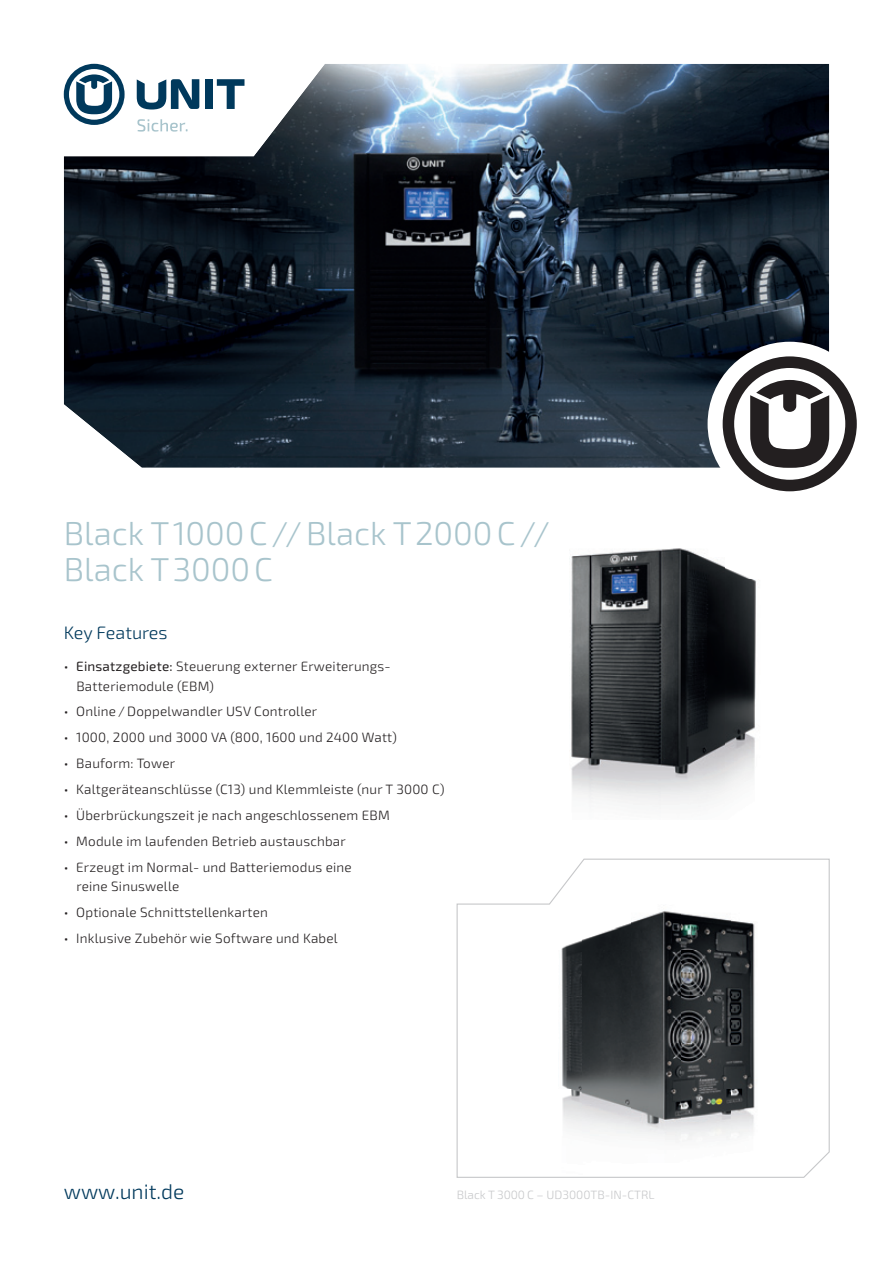
<style>
.page{position:relative;width:893px;height:1263px;background:#fff}
.page>*{position:absolute;margin:0;border:0;box-sizing:border-box;transform-origin:0 0}
.t1{font:300 33px/36px "Exo 2";color:#a8c4cc}
.t2{font:300 21px "Exo 2";color:#00395c}
.t3{font:300 18px "Exo 2";color:#00395c}
.t4{font:300 13.5px/19.5px "Exo 2";letter-spacing:.015em;color:#231f20}
.t5{font:300 12px "Exo 2";color:#c7c8ca}
.s1{font-weight:400}
</style>
<div class="page">
<img style="left:64px;top:64px;width:765px;height:404px">
<div style="left:708px;top:342px;width:164px;height:164px;background:#fff;border-radius:50%"></div>
<svg style="left:723px;top:356px;width:134px;height:135px"></svg>
<svg style="left:64px;top:64px;width:61px;height:61px"></svg>
<div style="left:205px;top:79px;width:8px;height:30px;background:#00395c"></div>
<svg style="left:217px;top:79px;width:27px;height:30px"></svg>
<svg style="left:137px;top:79px;width:62px;height:31px"></svg>
<svg style="left:137px;top:119px;width:51px;height:13px"></svg>
<img style="left:571px;top:548px;width:185px;height:258px">
<svg style="left:456px;top:858px;width:374px;height:320px"></svg>
<h1 class="t1" style="left:64px;top:519px;width:488px">Black T 1000 C // Black T 2000 C //<br>Black T 3000 C</h1>
<h3 class="t3" style="left:64px;top:626px;width:105px">Key Features</h3>
<p class="t4" style="left:76px;top:658px;width:316px;text-indent:-13px">• <span class="s1">Einsatzgebiete:</span> Steuerung externer Erweiterungs-<br>Batteriemodule (EBM)</p>
<p class="t4" style="left:64px;top:703px;width:255px">• Online / Doppelwandler USV Controller</p>
<p class="t4" style="left:64px;top:729px;width:335px">• 1000, 2000 und 3000 VA (800, 1600 und 2400 Watt)</p>
<p class="t4" style="left:64px;top:755px;width:113px">• Bauform: Tower</p>
<p class="t4" style="left:64px;top:781px;width:383px">• Kaltgeräteanschlüsse (C13) und Klemmleiste (nur T 3000 C)</p>
<p class="t4" style="left:64px;top:807px;width:328px">• Überbrückungszeit je nach angeschlossenem EBM</p>
<p class="t4" style="left:64px;top:833px;width:284px">• Module im laufenden Betrieb austauschbar</p>
<p class="t4" style="left:76px;top:859px;width:277px;text-indent:-13px">• Erzeugt im Normal- und Batteriemodus eine reine Sinuswelle</p>
<p class="t4" style="left:64px;top:904px;width:206px">• Optionale Schnittstellenkarten</p>
<p class="t4" style="left:64px;top:930px;width:276px">• Inklusive Zubehör wie Software und Kabel</p>
<h2 class="t2" style="left:64px;top:1184px;width:122px">www.unit.de</h2>
<p class="t5" style="left:457px;top:1191px;width:199px">Black T 3000 C – UD3000TB-IN-CTRL</p>
</div>
